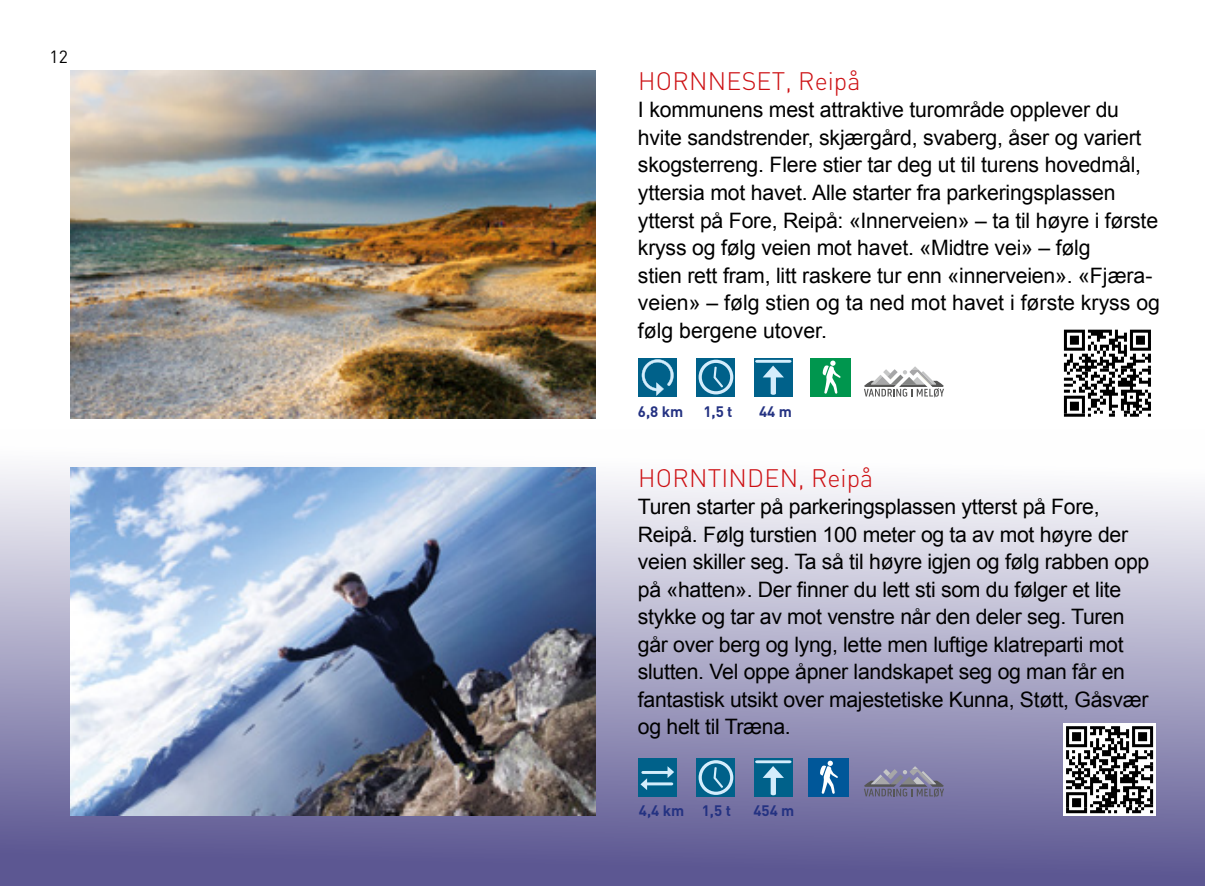
<style>
.page{position:relative;width:1205px;height:886px;background:#fff}
.page>*{position:absolute;margin:0;border:0;box-sizing:border-box;transform-origin:0 0}
.t1{font:300 25px "DINOT";letter-spacing:.01em;color:#cd1013}
.t2{font:21.25px/27.5px "Arial";letter-spacing:-.01em;color:#000}
.t3{font:17.5px "DINOT";color:#000}
.t4{font:700 15px "DINOT";color:#243282}
</style>
<div class="page">
<div style="left:0;top:429px;width:1205px;height:457px;background:linear-gradient(to bottom,#fff,#57528e)"></div>
<img style="left:71px;top:71px;width:524px;height:347px">
<img style="left:71px;top:468px;width:524px;height:347px">
<div style="left:754px;top:358px;width:39px;height:38px;background:#00618a"></div>
<hr style="left:755px;top:360px;width:36px;height:3px;background:#d4edfc;border-radius:2px">
<svg style="left:762px;top:366px;width:22px;height:29px"></svg>
<div style="left:754px;top:758px;width:39px;height:39px;background:#00618a"></div>
<hr style="left:755px;top:760px;width:36px;height:3px;background:#d4edfc;border-radius:2px">
<svg style="left:762px;top:766px;width:22px;height:29px"></svg>
<div style="left:811px;top:358px;width:40px;height:39px;background:#00964e"></div>
<svg style="left:822px;top:360px;width:19px;height:34px"></svg>
<div style="left:808px;top:758px;width:40px;height:39px;background:#005799"></div>
<svg style="left:820px;top:761px;width:18px;height:33px"></svg>
<div style="left:696px;top:358px;width:39px;height:38px;background:#00618a"></div>
<svg style="left:698px;top:360px;width:35px;height:34px"></svg>
<div style="left:696px;top:758px;width:39px;height:39px;background:#00618a"></div>
<svg style="left:698px;top:760px;width:35px;height:35px"></svg>
<div style="left:638px;top:358px;width:39px;height:38px;background:#00618a"></div>
<svg style="left:642px;top:359px;width:32px;height:37px"></svg>
<svg style="left:864px;top:366px;width:80px;height:31px"></svg>
<svg style="left:864px;top:766px;width:80px;height:31px;background:#7f7d9a"></svg>
<svg style="left:1064px;top:330px;width:87px;height:87px"></svg>
<svg style="left:1063px;top:723px;width:92px;height:93px"></svg>
<svg style="left:1066px;top:726px;width:87px;height:87px"></svg>
<div style="left:638px;top:758px;width:39px;height:39px;background:#00618a"></div>
<svg style="left:640px;top:766px;width:34px;height:24px"></svg>
<p class="t3" style="left:50px;top:45px;width:20px">12</p>
<p class="t1" style="left:638px;top:64px;width:224px">HORNNESET, Reipå</p>
<p class="t2" style="left:638px;top:96px;width:524px">I kommunens mest attraktive turområde opplever du hvite sandstrender, skjærgård, svaberg, åser og variert skogsterreng. Flere stier tar deg ut til turens hovedmål, yttersia mot havet. Alle starter fra parkeringsplassen ytterst på Fore, Reipå: «Innerveien» – ta til høyre i første kryss og følg veien mot havet. «Midtre vei» – følg<br>stien rett fram, litt raskere tur enn «innerveien». «Fjæra&shy;veien» – følg stien og ta ned mot havet i første kryss og følg bergene utover.</p>
<p class="t4" style="left:638px;top:402px;width:47px">6,8 km</p>
<p class="t4" style="left:703px;top:402px;width:31px">1,5 t</p>
<p class="t4" style="left:759px;top:402px;width:34px">44 m</p>
<p class="t1" style="left:638px;top:461px;width:237px">HORNTINDEN, Reipå</p>
<p class="t2" style="left:638px;top:493px;width:513px">Turen starter på parkeringsplassen ytterst på Fore, Reipå. Følg turstien 100 meter og ta av mot høyre der veien skiller seg. Ta så til høyre igjen og følg rabben opp på «hatten». Der finner du lett sti som du følger et lite stykke og tar av mot venstre når den deler seg. Turen går over berg og lyng, lette men luftige klatreparti mot slutten. Vel oppe åpner landskapet seg og man får en fantastisk utsikt over majestetiske Kunna, Støtt, Gåsvær og helt til Træna.</p>
<p class="t4" style="left:639px;top:800px;width:94px">4,4 km 1,5 t</p>
<p class="t4" style="left:753px;top:800px;width:43px">454 m</p>
</div>
